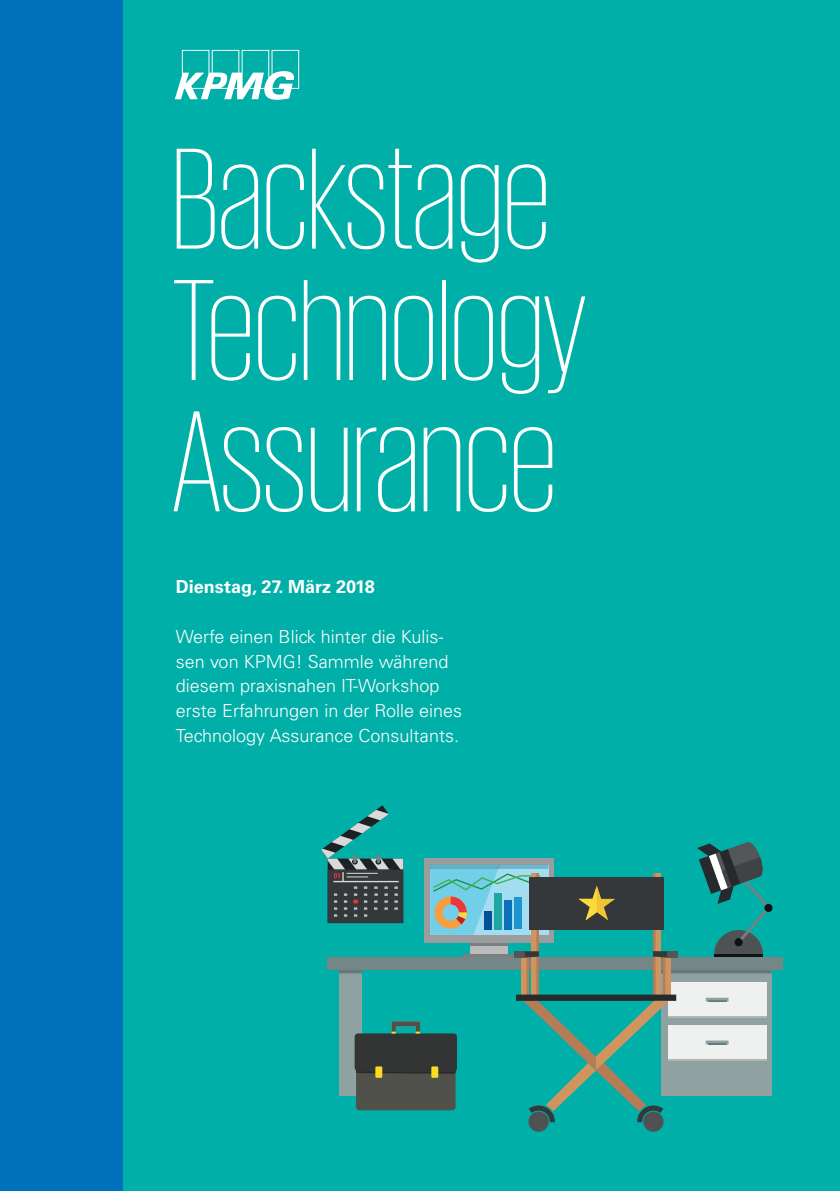
<style>
.page{position:relative;width:840px;height:1191px;background:#fff}
.page>*{position:absolute;margin:0;border:0;box-sizing:border-box;transform-origin:0 0}
.Title_60pt{font:200 147.2px/131.2px "KPMG";color:#fff}
.Grundtext_U{font:300 18px/25px "Univers LT Std";color:#fff}
.Grundtext_U-2{font:700 18px "Univers LT Std";color:#fff}
</style>
<div class="page">
<div style="left:0;top:0;width:839px;height:1191px;background:#00afa8"></div>
<svg style="left:175px;top:50px;width:124px;height:50px"></svg>
<div style="left:327px;top:957px;width:455px;height:13px;background:#758686"></div>
<div style="left:528px;top:1111px;width:20px;height:20px;background:#4f5153;border-radius:50%"></div>
<div style="left:643px;top:1111px;width:20px;height:20px;background:#4f5153;border-radius:50%"></div>
<svg style="left:321px;top:805px;width:450px;height:317px"></svg>
<div style="left:0;top:0;width:122px;height:1191px;background:#0072bc"></div>
<p class="Title_60pt" style="left:172px;top:130px;width:415px">Backstage<br>Technology<br>Assurance</p>
<p class="Grundtext_U-2" style="left:176px;top:576px;width:200px">Dienstag, 27. März 2018</p>
<p class="Grundtext_U" style="left:176px;top:623px;width:269px">Werfe einen Blick hinter die Kulis-</p>
<p class="Grundtext_U" style="left:176px;top:648px;width:287px">sen von KPMG! Sammle während diesem praxisnahen IT-Workshop erste Erfahrungen in der Rolle eines Technology Assurance Consultants.</p>
</div>
